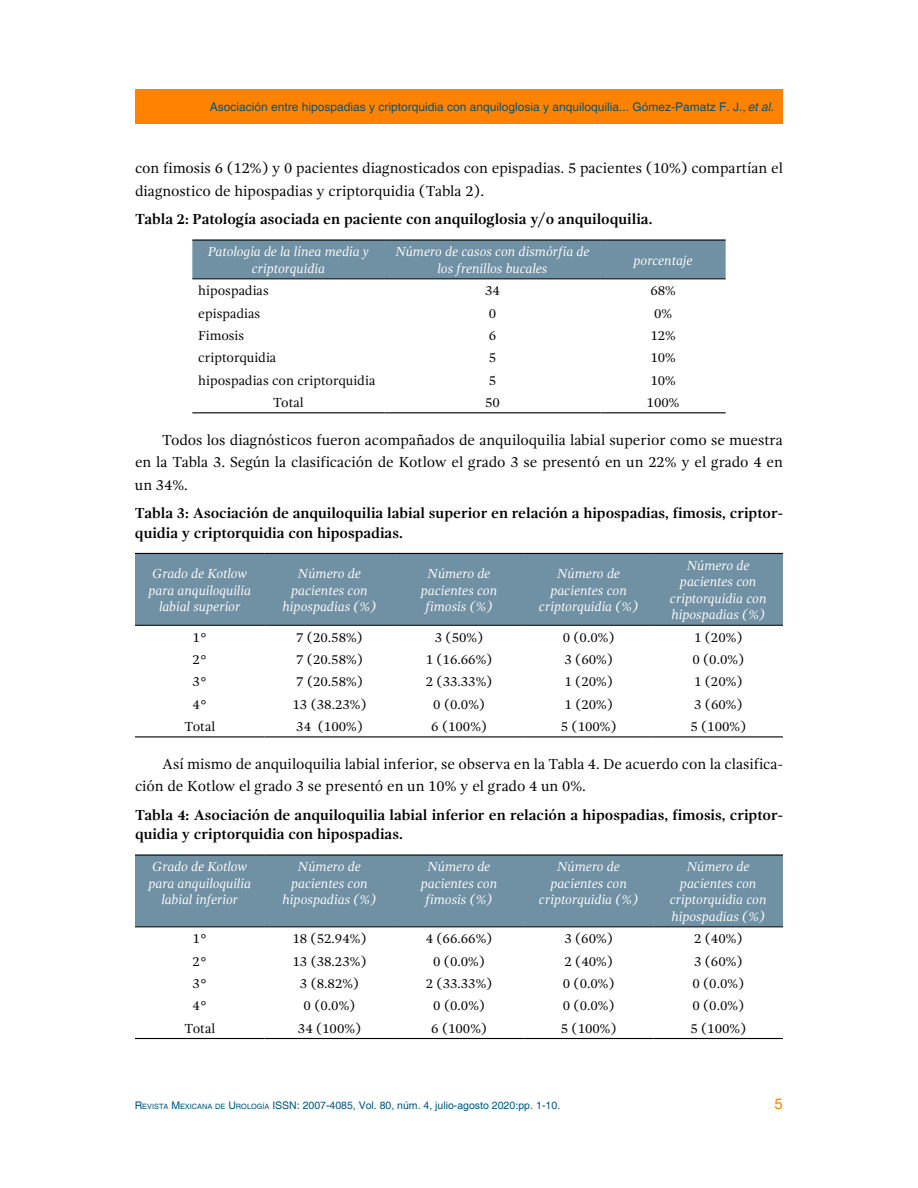
<style>
.page{position:relative;width:918px;height:1188px;background:#fff}
.page>*{position:absolute;margin:0;border:0;box-sizing:border-box;transform-origin:0 0}
.t1{font:15px/22.5px "Gandhi Serif";color:#000}
.t2{font:700 15px/19.5px "Gandhi Serif";color:#000}
.t3{font:15px "Helvetica";color:#ff8300}
.t4{font:italic 13.5px/16.5px "Gandhi Serif";color:#fff;text-align:center}
.t5{font:13.5px "Gandhi Serif";color:#000}
.t6{font:12px "Helvetica";color:#00567d}
.t7{font:10.5px "Helvetica";color:#00567d}
.s1{font-style:italic}
.s2{font-style:inherit}
.s3{font-size:7.35px}
</style>
<div class="page">
<div style="left:135px;top:89px;width:648px;height:34px;background:#ff8300"></div>
<div style="left:192px;top:241px;width:534px;height:37px;background:#7090a3"></div>
<hr style="left:192px;top:239px;width:193px;height:2px;background:#000">
<hr style="left:385px;top:239px;width:215px;height:2px;background:#000">
<hr style="left:600px;top:239px;width:126px;height:2px;background:#000">
<hr style="left:192px;top:278px;width:193px;height:1px;background:#000">
<hr style="left:385px;top:278px;width:215px;height:1px;background:#000">
<hr style="left:600px;top:278px;width:126px;height:1px;background:#000">
<hr style="left:192px;top:412px;width:193px;height:1px;background:#000">
<hr style="left:385px;top:412px;width:215px;height:1px;background:#000">
<hr style="left:600px;top:412px;width:126px;height:1px;background:#000">
<div style="left:135px;top:554px;width:648px;height:71px;background:#7090a3"></div>
<hr style="left:135px;top:736px;width:130px;height:1px;background:#000">
<hr style="left:265px;top:736px;width:129px;height:1px;background:#000">
<hr style="left:394px;top:736px;width:130px;height:1px;background:#000">
<hr style="left:524px;top:736px;width:129px;height:1px;background:#000">
<hr style="left:653px;top:736px;width:130px;height:1px;background:#000">
<hr style="left:135px;top:553px;width:130px;height:1px;background:#000">
<hr style="left:265px;top:553px;width:129px;height:1px;background:#000">
<hr style="left:394px;top:553px;width:130px;height:1px;background:#000">
<hr style="left:524px;top:553px;width:129px;height:1px;background:#000">
<hr style="left:653px;top:553px;width:130px;height:1px;background:#000">
<hr style="left:135px;top:625px;width:130px;height:1px;background:#000">
<hr style="left:265px;top:625px;width:129px;height:1px;background:#000">
<hr style="left:394px;top:625px;width:130px;height:1px;background:#000">
<hr style="left:524px;top:625px;width:129px;height:1px;background:#000">
<hr style="left:653px;top:625px;width:130px;height:1px;background:#000">
<div style="left:135px;top:856px;width:648px;height:70px;background:#7090a3"></div>
<hr style="left:135px;top:854px;width:130px;height:2px;background:#000">
<hr style="left:265px;top:854px;width:129px;height:2px;background:#000">
<hr style="left:394px;top:854px;width:130px;height:2px;background:#000">
<hr style="left:524px;top:854px;width:129px;height:2px;background:#000">
<hr style="left:653px;top:854px;width:130px;height:2px;background:#000">
<hr style="left:135px;top:926px;width:130px;height:1px;background:#000">
<hr style="left:265px;top:926px;width:129px;height:1px;background:#000">
<hr style="left:394px;top:926px;width:130px;height:1px;background:#000">
<hr style="left:524px;top:926px;width:129px;height:1px;background:#000">
<hr style="left:653px;top:926px;width:130px;height:1px;background:#000">
<hr style="left:135px;top:1038px;width:130px;height:1px;background:#000">
<hr style="left:265px;top:1038px;width:129px;height:1px;background:#000">
<hr style="left:394px;top:1038px;width:130px;height:1px;background:#000">
<hr style="left:524px;top:1038px;width:129px;height:1px;background:#000">
<hr style="left:653px;top:1038px;width:130px;height:1px;background:#000">
<p class="t6" style="left:210px;top:100px;width:566px">Asociación entre hipospadias y criptorquidia con anquiloglosia y anquiloquilia... Gómez-Pamatz F. J., <span class="s1">et al.</span></p>
<p class="t1" style="left:135px;top:157px;width:650px">con fimosis 6 (12%) y 0 pacientes diagnosticados con epispadias. 5 pacientes (10%) compartían el diagnostico de hipospadias y criptorquidia (Tabla 2).</p>
<p class="t2" style="left:135px;top:210px;width:519px">Tabla 2: Patología asociada en paciente con anquiloglosia y/o anquiloquilia.</p>
<p class="t4" style="left:208px;top:244px;width:163px">Patología de la línea media y criptorquidia</p>
<p class="t4" style="left:395px;top:244px;width:196px">Número de casos con dismórfia de los frenillos bucales</p>
<p class="t4" style="left:634px;top:252px;width:61px">porcentaje</p>
<p class="t5" style="left:198px;top:283px;width:72px">hipospadias</p>
<p class="t5" style="left:485px;top:283px;width:16px">34</p>
<p class="t5" style="left:650px;top:283px;width:27px">68%</p>
<p class="t5" style="left:198px;top:305px;width:63px">epispadias</p>
<p class="t5" style="left:489px;top:305px;width:9px">0</p>
<p class="t5" style="left:654px;top:305px;width:19px">0%</p>
<p class="t5" style="left:198px;top:328px;width:47px">Fimosis</p>
<p class="t5" style="left:489px;top:328px;width:9px">6</p>
<p class="t5" style="left:650px;top:328px;width:27px">12%</p>
<p class="t5" style="left:198px;top:350px;width:80px">criptorquidia</p>
<p class="t5" style="left:489px;top:350px;width:9px">5</p>
<p class="t5" style="left:650px;top:350px;width:27px">10%</p>
<p class="t5" style="left:198px;top:372px;width:179px">hipospadias con criptorquidia</p>
<p class="t5" style="left:489px;top:372px;width:9px">5</p>
<p class="t5" style="left:650px;top:372px;width:27px">10%</p>
<p class="t5" style="left:273px;top:395px;width:32px">Total</p>
<p class="t5" style="left:485px;top:395px;width:16px">50</p>
<p class="t5" style="left:647px;top:395px;width:34px">100%</p>
<p class="t1" style="left:135px;top:429px;width:650px;text-align:justify;text-indent:27px">Todos los diagnósticos fueron acompañados de anquiloquilia labial superior como se muestra en la Tabla 3. Según la clasificación de Kotlow el grado 3 se presentó en un 22% y el grado 4 en un 34%.</p>
<p class="t2" style="left:135px;top:504px;width:649px">Tabla 3: Asociación de anquiloquilia labial superior en relación a hipospadias, fimosis, criptor&shy;quidia y criptorquidia con hipospadias.</p>
<p class="t4" style="left:148px;top:565px;width:104px">Grado de Kotlow para anquiloquilia labial superior</p>
<p class="t4" style="left:283px;top:565px;width:95px">Número de pacientes con hipospadias (%)</p>
<p class="t4" style="left:421px;top:565px;width:78px">Número de pacientes con fimosis (%)</p>
<p class="t4" style="left:539px;top:565px;width:101px">Número de pacientes con criptorquidia (%)</p>
<p class="t4" style="left:670px;top:557px;width:98px">Número de pacientes con criptorquidia con hipospadias (%)</p>
<p class="t5" style="left:192px;top:629px;width:16px">1°</p>
<p class="t5" style="left:296px;top:629px;width:68px">7 (20.58%)</p>
<p class="t5" style="left:435px;top:629px;width:50px">3 (50%)</p>
<p class="t5" style="left:563px;top:629px;width:53px">0 (0.0%)</p>
<p class="t5" style="left:694px;top:629px;width:50px">1 (20%)</p>
<p class="t5" style="left:192px;top:652px;width:16px">2°</p>
<p class="t5" style="left:296px;top:652px;width:68px">7 (20.58%)</p>
<p class="t5" style="left:426px;top:652px;width:68px">1 (16.66%)</p>
<p class="t5" style="left:564px;top:652px;width:50px">3 (60%)</p>
<p class="t5" style="left:692px;top:652px;width:53px">0 (0.0%)</p>
<p class="t5" style="left:192px;top:674px;width:16px">3°</p>
<p class="t5" style="left:296px;top:674px;width:68px">7 (20.58%)</p>
<p class="t5" style="left:426px;top:674px;width:68px">2 (33.33%)</p>
<p class="t5" style="left:565px;top:674px;width:50px">1 (20%)</p>
<p class="t5" style="left:694px;top:674px;width:50px">1 (20%)</p>
<p class="t5" style="left:193px;top:696px;width:16px">4°</p>
<p class="t5" style="left:293px;top:696px;width:76px">13 (38.23%)</p>
<p class="t5" style="left:433px;top:696px;width:53px">0 (0.0%)</p>
<p class="t5" style="left:565px;top:696px;width:50px">1 (20%)</p>
<p class="t5" style="left:694px;top:696px;width:50px">3 (60%)</p>
<p class="t5" style="left:185px;top:719px;width:32px">Total</p>
<p class="t5" style="left:296px;top:719px;width:68px">34 (100%)</p>
<p class="t5" style="left:431px;top:719px;width:57px">6 (100%)</p>
<p class="t5" style="left:561px;top:719px;width:57px">5 (100%)</p>
<p class="t5" style="left:690px;top:719px;width:57px">5 (100%)</p>
<p class="t1" style="left:135px;top:753px;width:649px;text-indent:27px">Así mismo de anquiloquilia labial inferior, se observa en la Tabla 4. De acuerdo con la clasifica&shy;ción de Kotlow el grado 3 se presentó en un 10% y el grado 4 un 0%.</p>
<p class="t2" style="left:135px;top:805px;width:649px">Tabla 4: Asociación de anquiloquilia labial inferior en relación a hipospadias, fimosis, criptor&shy;quidia y criptorquidia con hipospadias.</p>
<p class="t4" style="left:148px;top:859px;width:104px">Grado de Kotlow para anquiloquilia labial inferior</p>
<p class="t4" style="left:283px;top:859px;width:95px">Número de pacientes con hipospadias (%)</p>
<p class="t4" style="left:421px;top:859px;width:78px">Número de pacientes con fimosis (%)</p>
<p class="t4" style="left:539px;top:859px;width:101px">Número de pacientes con criptorquidia (%)</p>
<p class="t4" style="left:670px;top:859px;width:98px">Número de pacientes con criptorquidia con hipospadias (%)</p>
<p class="t5" style="left:192px;top:931px;width:16px">1°</p>
<p class="t5" style="left:292px;top:931px;width:76px">18 (52.94%)</p>
<p class="t5" style="left:426px;top:931px;width:68px">4 (66.66%)</p>
<p class="t5" style="left:564px;top:931px;width:50px">3 (60%)</p>
<p class="t5" style="left:694px;top:931px;width:50px">2 (40%)</p>
<p class="t5" style="left:192px;top:953px;width:16px">2°</p>
<p class="t5" style="left:292px;top:953px;width:76px">13 (38.23%)</p>
<p class="t5" style="left:433px;top:953px;width:53px">0 (0.0%)</p>
<p class="t5" style="left:564px;top:953px;width:50px">2 (40%)</p>
<p class="t5" style="left:694px;top:953px;width:50px">3 (60%)</p>
<p class="t5" style="left:192px;top:976px;width:16px">3°</p>
<p class="t5" style="left:300px;top:976px;width:61px">3 (8.82%)</p>
<p class="t5" style="left:426px;top:976px;width:68px">2 (33.33%)</p>
<p class="t5" style="left:563px;top:976px;width:53px">0 (0.0%)</p>
<p class="t5" style="left:692px;top:976px;width:53px">0 (0.0%)</p>
<p class="t5" style="left:192px;top:998px;width:16px">4°</p>
<p class="t5" style="left:304px;top:998px;width:53px">0 (0.0%)</p>
<p class="t5" style="left:433px;top:998px;width:53px">0 (0.0%)</p>
<p class="t5" style="left:563px;top:998px;width:53px">0 (0.0%)</p>
<p class="t5" style="left:692px;top:998px;width:53px">0 (0.0%)</p>
<p class="t5" style="left:185px;top:1020px;width:32px">Total</p>
<p class="t5" style="left:298px;top:1020px;width:65px">34 (100%)</p>
<p class="t5" style="left:431px;top:1020px;width:57px">6 (100%)</p>
<p class="t5" style="left:561px;top:1020px;width:57px">5 (100%)</p>
<p class="t5" style="left:690px;top:1020px;width:57px">5 (100%)</p>
<p class="t7" style="left:135px;top:1099px;width:427px"><span class="s2">R</span><span class="s3">EVISTA</span> <span class="s2">M</span><span class="s3">EXICANA DE</span> <span class="s2">U</span><span class="s3">ROLOGÍA</span> ISSN: 2007-4085, Vol. 80, núm. 4, julio-agosto 2020:pp. 1-10.</p>
<p class="t3" style="left:774px;top:1095px;width:10px">5</p>
</div>
